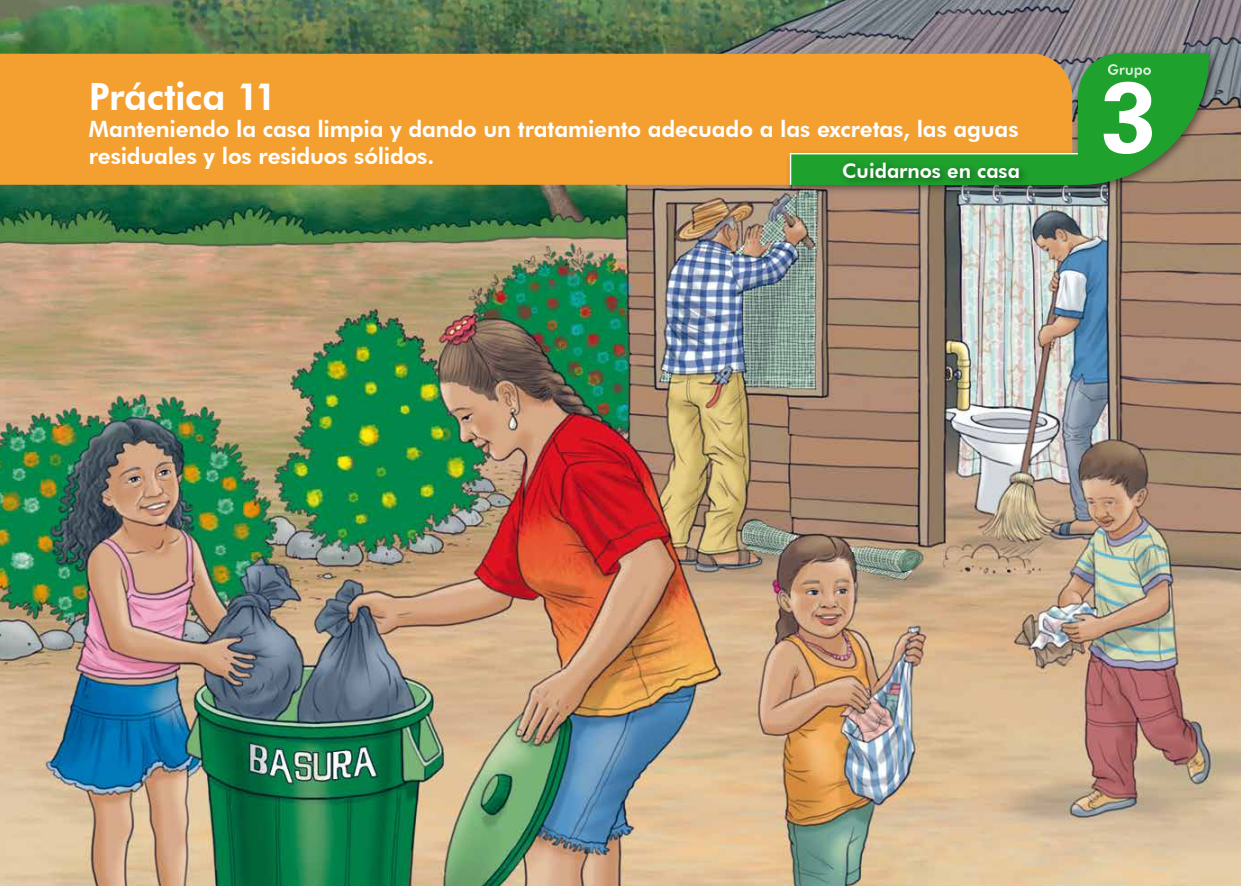
<style>
.page{position:relative;width:1241px;height:886px;background:#fff}
.page>*{position:absolute;margin:0;border:0;box-sizing:border-box;transform-origin:0 0}
.t1{font:700 99.88px "Univers";color:#fff}
.t2{font:800 37.5px "Futura BT";letter-spacing:-.01em;color:#fff}
.t3{font:800 22.5px/27px "Futura BT";letter-spacing:-.01em;color:#fff}
.t4{font:800 20px "Futura BT";color:#fff}
</style>
<div class="page">
<img style="left:0;top:0;width:1240px;height:886px">
<div style="left:0;top:54px;width:784px;height:131px;background:#f4a031"></div>
<div style="left:784px;top:48px;width:434px;height:147px;background:#000;opacity:.45"></div>
<svg style="left:789px;top:53px;width:422px;height:132px;background:#a29c37"></svg>
<div style="left:838px;top:158px;width:190px;height:29px;background:#000;opacity:.45"></div>
<svg style="left:1107px;top:64px;width:43px;height:14px"></svg>
<hr style="left:789px;top:153px;width:288px;height:1px;background:#fff">
<hr style="left:789px;top:153px;width:2px;height:32px;background:#fff">
<h2 class="t2" style="left:89px;top:74px;width:190px">Práctica 11</h2>
<p class="t3" style="left:89px;top:115px;width:931px">Manteniendo la casa limpia y dando un tratamiento adecuado a las excretas, las aguas residuales y los residuos sólidos.</p>
<p class="t4" style="left:842px;top:159px;width:179px">Cuidarnos en casa</p>
<h1 class="t1" style="left:1101px;top:58px;width:57px">3</h1>
</div>
